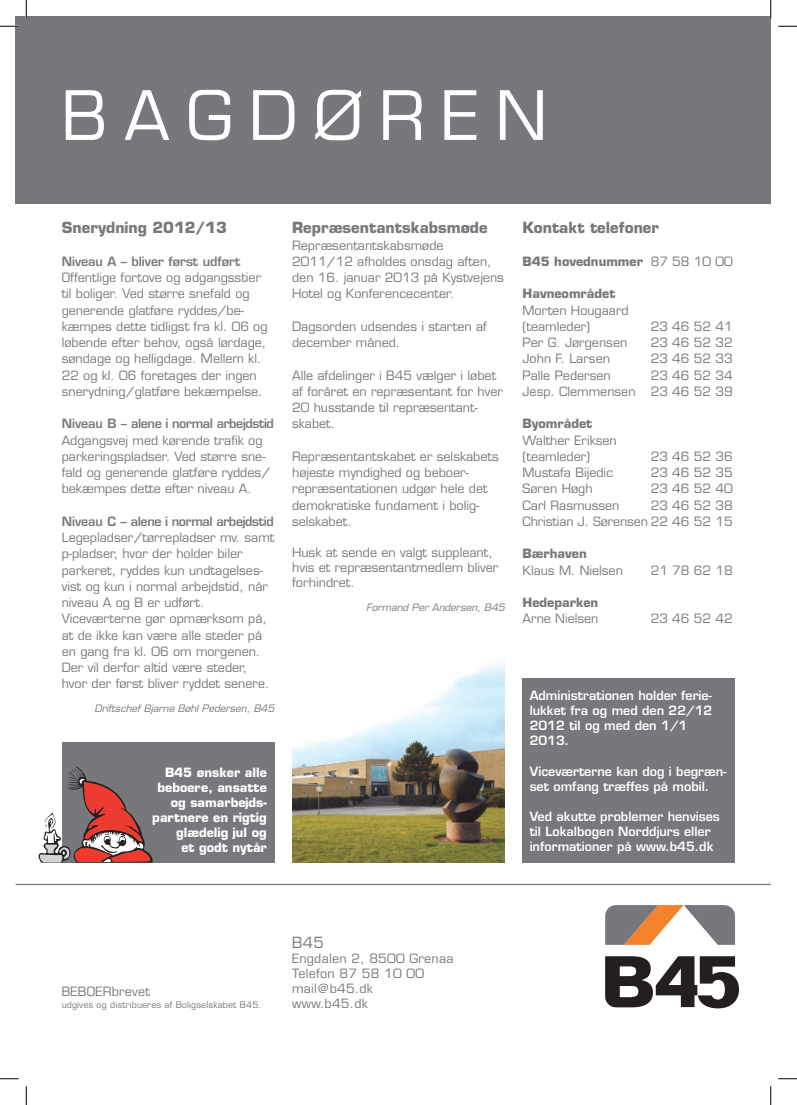
<style>
.page{position:relative;width:797px;height:1105px;background:#fff}
.page>*{position:absolute;margin:0;border:0;box-sizing:border-box;transform-origin:0 0}
.t1{font:66.25px "Eurostile";letter-spacing:.25em;color:#fff}
.t2{font:700 15px "Eurostile";color:#76787b}
.t3{font:15px "Eurostile";color:#76787b}
.t4{font:12.5px/16.2px "Eurostile";color:#76787b}
.t5{font:600 12.5px/15px "Eurostile";color:#fff}
.t6{font:700 12.5px/15px "Eurostile";color:#fff;text-align:right}
.t7{font:12.5px/15px "Eurostile";letter-spacing:.02em;color:#76787b}
.t8{font:700 12.5px "Eurostile";color:#76787b}
.t9{font:600 12.5px "Eurostile";letter-spacing:-.03em;color:#76787b}
.t10{font:600 12.5px "Eurostile";color:#76787b}
.t11{font:italic 10px "Eurostile";color:#76787b}
.t12{font:8.75px "Eurostile";letter-spacing:.02em;color:#76787b}
.s1{font-weight:400}
</style>
<div class="page">
<div style="left:16px;top:16px;width:754px;height:187px;background:#76787b"></div>
<img style="left:292px;top:657px;width:213px;height:205px">
<hr style="left:16px;top:884px;width:754px;height:1px;background:#76787b">
<svg style="left:605px;top:905px;width:130px;height:40px"></svg>
<svg style="left:605px;top:956px;width:134px;height:52px"></svg>
<div style="left:62px;top:742px;width:212px;height:120px;background:#76787b"></div>
<div style="left:522px;top:678px;width:213px;height:184px;background:#76787b"></div>
<svg style="left:39px;top:766px;width:117px;height:97px"></svg>
<svg style="left:0;top:25px;width:19px;height:2px"></svg>
<svg style="left:778px;top:25px;width:19px;height:2px"></svg>
<svg style="left:0;top:1078px;width:19px;height:1px"></svg>
<svg style="left:778px;top:1078px;width:19px;height:1px"></svg>
<svg style="left:25px;top:0;width:2px;height:19px"></svg>
<svg style="left:25px;top:1086px;width:2px;height:19px"></svg>
<svg style="left:770px;top:0;width:1px;height:19px"></svg>
<svg style="left:770px;top:1086px;width:1px;height:19px"></svg>
<h1 class="t1" style="left:62px;top:76px;width:487px">BAGDØREN</h1>
<p class="t2" style="left:62px;top:218px;width:167px">Snerydning 2012/13</p>
<p class="t10" style="left:62px;top:253px;width:180px">Niveau A – bliver først udført</p>
<p class="t4" style="left:62px;top:269px;width:207px">Offentlige fortove og adgangsstier til boliger. Ved større snefald og generende glatføre ryddes/be&shy;kæmpes dette tidligst fra kl. 06 og løbende efter behov, også lørdage, søndage og helligdage. Mellem kl.<br>22 og kl. 06 foretages der ingen snerydning/glatføre bekæmpelse.</p>
<p class="t9" style="left:62px;top:416px;width:214px">Niveau B – alene i normal arbejdstid</p>
<p class="t4" style="left:62px;top:432px;width:210px">Adgangsvej med kørende trafik og parkeringspladser. Ved større sne&shy;fald og generende glatføre ryddes/ bekæmpes dette efter niveau A.</p>
<p class="t9" style="left:62px;top:513px;width:213px">Niveau C – alene i normal arbejdstid</p>
<p class="t4" style="left:62px;top:529px;width:214px">Legepladser/tørrepladser mv. samt p-pladser, hvor der holder biler parkeret, ryddes kun undtagelses&shy;vist og kun i normal arbejdstid, når niveau A og B er udført.<br>Viceværterne gør opmærksom på, at de ikke kan være alle steder på en gang fra kl. 06 om morgenen.<br>Der vil derfor altid være steder, hvor der først bliver ryddet senere.</p>
<p class="t11" style="left:94px;top:703px;width:181px">Driftschef Bjarne Bøhl Pedersen, B45</p>
<p class="t6" style="left:152px;top:765px;width:116px">B45 ønsker alle beboere, ansatte og samarbejds&shy;partnere en rigtig glædelig jul og<br>et godt nytår</p>
<p class="t2" style="left:292px;top:218px;width:197px">Repræsentantskabsmøde</p>
<p class="t4" style="left:292px;top:237px;width:213px">Repræsentantskabsmøde<br>2011/12 afholdes onsdag aften, den 16. januar 2013 på Kystvejens<br>Hotel og Konferencecenter.</p>
<p class="t4" style="left:292px;top:318px;width:196px">Dagsorden udsendes i starten af december måned.</p>
<p class="t4" style="left:292px;top:367px;width:212px">Alle afdelinger i B45 vælger i løbet af foråret en repræsentant for hver<br>20 husstande til repræsentant&shy;skabet.</p>
<p class="t4" style="left:292px;top:448px;width:208px">Repræsentantskabet er selskabets højeste myndighed og beboer&shy;repræsentationen udgør hele det demokratiske fundament i bolig&shy;selskabet.</p>
<p class="t4" style="left:292px;top:545px;width:208px;line-height:15px">Husk at sende en valgt suppleant, hvis et repræsentantmedlem bliver forhindret.</p>
<p class="t11" style="left:366px;top:601px;width:140px">Formand Per Andersen, B45</p>
<p class="t2" style="left:522px;top:218px;width:138px">Kontakt telefoner</p>
<p class="t8" style="left:522px;top:253px;width:212px">B45 hovednummer <span class="s1">87 58 10 00</span></p>
<p class="t8" style="left:522px;top:286px;width:94px">Havneområdet</p>
<p class="t4" style="left:522px;top:302px;width:108px">Morten Hougaard (teamleder)</p>
<p class="t4" style="left:650px;top:318px;width:83px">23 46 52 41</p>
<p class="t4" style="left:522px;top:334px;width:106px">Per G. Jørgensen</p>
<p class="t4" style="left:650px;top:334px;width:83px">23 46 52 32</p>
<p class="t4" style="left:522px;top:351px;width:89px">John F. Larsen</p>
<p class="t4" style="left:650px;top:351px;width:83px">23 46 52 33</p>
<p class="t4" style="left:522px;top:367px;width:90px">Palle Pedersen</p>
<p class="t4" style="left:522px;top:367px;width:212px;text-align:right">23 46 52 34<br>Jesp. Clemmensen 23 46 52 39</p>
<p class="t8" style="left:522px;top:416px;width:71px">Byområdet</p>
<p class="t4" style="left:522px;top:432px;width:96px">Walther Eriksen (teamleder)</p>
<p class="t4" style="left:650px;top:448px;width:83px">23 46 52 36</p>
<p class="t4" style="left:522px;top:464px;width:92px">Mustafa Bijedic</p>
<p class="t4" style="left:650px;top:464px;width:83px">23 46 52 35</p>
<p class="t4" style="left:522px;top:481px;width:72px">Søren Høgh</p>
<p class="t4" style="left:650px;top:481px;width:83px">23 46 52 40</p>
<p class="t4" style="left:522px;top:497px;width:98px">Carl Rasmussen</p>
<p class="t4" style="left:522px;top:497px;width:212px;text-align:right">23 46 52 38<br>Christian J. Sørensen 22 46 52 15</p>
<p class="t8" style="left:522px;top:546px;width:66px">Bærhaven</p>
<p class="t4" style="left:522px;top:562px;width:102px">Klaus M. Nielsen</p>
<p class="t4" style="left:650px;top:562px;width:83px">21 78 62 18</p>
<p class="t8" style="left:522px;top:595px;width:77px">Hedeparken</p>
<p class="t4" style="left:522px;top:611px;width:77px">Arne Nielsen</p>
<p class="t4" style="left:650px;top:611px;width:83px">23 46 52 42</p>
<p class="t5" style="left:529px;top:688px;width:184px">Administrationen holder ferie&shy;lukket fra og med den 22/12<br>2012 til og med den 1/1<br>2013.</p>
<p class="t5" style="left:529px;top:763px;width:198px">Viceværterne kan dog i begræn&shy;set omfang træffes på mobil.</p>
<p class="t5" style="left:529px;top:808px;width:192px">Ved akutte problemer henvises til Lokalbogen Norddjurs eller informationer på www.b45.dk</p>
<p class="t7" style="left:62px;top:984px;width:90px">BEBOERbrevet</p>
<p class="t12" style="left:62px;top:999px;width:201px">udgives og distribueres af Boligselskabet B45.</p>
<p class="t3" style="left:292px;top:933px;width:33px">B45</p>
<p class="t7" style="left:292px;top:951px;width:163px">Engdalen 2, 8500 Grenaa<br>Telefon 87 58 10 00 mail@b45.dk<br>www.b45.dk</p>
</div>
